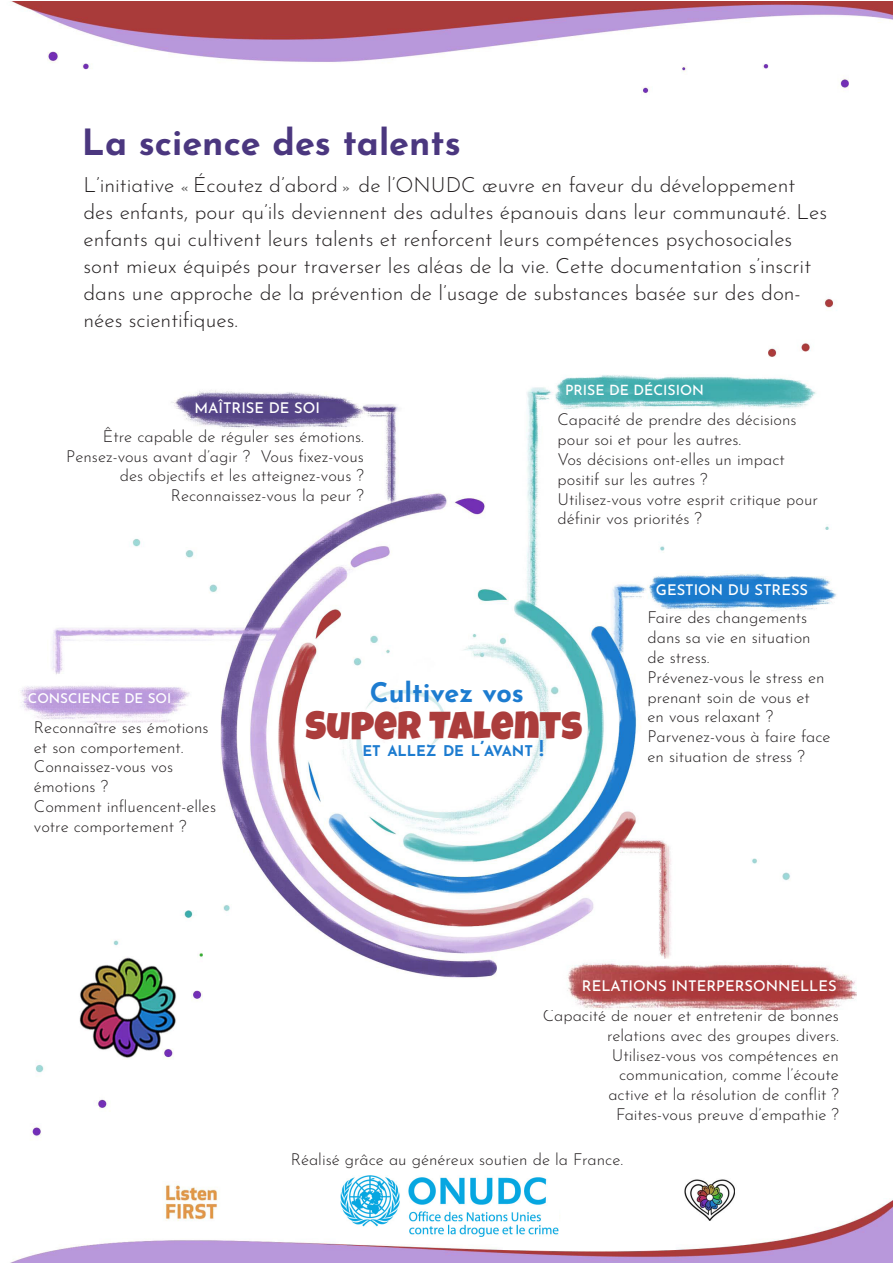
<style>
.page{position:relative;width:893px;height:1263px;background:#fff}
.page>*{position:absolute;margin:0;border:0;box-sizing:border-box;transform-origin:0 0}
.t1{font:39px "Luckiest Guy";letter-spacing:.01em;color:#ab3d3c}
.t2{font:700 36px "Josefin Sans";color:#4b377f}
.t3{font:700 27px "Josefin Sans";color:#1d7cd0}
.t4{font:300 21px/27px "Josefin Sans";color:#231f20}
.t5{font:300 16.5px/19.8px "Josefin Sans";color:#231f20}
.t6{font:500 14.7px "Josefin Sans";color:#fff}
.t7{font:700 14.7px "Josefin Sans";letter-spacing:-.005em;color:#1d7cd0}
.t8{font:500 14.1px "Josefin Sans";color:#fff}
.t9{font:500 13.5px "Josefin Sans";color:#fff}
.s1{font-weight:400;font-size:13.35px;color:#5f5f5f}
.s2{font-size:21px}
</style>
<div class="page">
<img style="left:10px;top:1px;width:882px;height:1262px">
<img style="left:341px;top:1176px;width:218px;height:60px">
<img style="left:507px;top:959px;width:349px;height:51px">
<h2 class="t2" style="left:82px;top:128px;width:380px">La science des talents</h2>
<p class="t4" style="left:83px;top:173px;width:745px">L’initiative <span class="s1">«</span> Écoutez d’abord <span class="s1">»</span> de l’ONUDC œuvre en faveur du développement des enfants, pour qu’ils deviennent des adultes épanouis dans leur communauté. Les enfants qui cultivent leurs talents et renforcent leurs compétences psychosociales sont mieux équipés pour traverser les aléas de la vie. Cette documentation s’inscrit dans une approche de la prévention de l’usage de substances basée sur des don&shy;nées scientifiques.</p>
<p class="t6" style="left:194px;top:402px;width:127px">MAÎTRISE DE SOI</p>
<p class="t5" style="left:66px;top:428px;width:299px;text-align:right">Être capable de réguler ses émotions.<br>Pensez-vous avant d’agir ? Vous fixez-vous des objectifs et les atteignez-vous ?<br>Reconnaissez-vous la peur ?</p>
<p class="t8" style="left:565px;top:385px;width:141px">PRISE DE DÉCISION</p>
<p class="t5" style="left:557px;top:411px;width:262px">Capacité de prendre des décisions pour soi et pour les autres.<br>Vos décisions ont-elles un impact positif sur les autres ?<br>Utilisez-vous votre esprit critique pour définir vos priorités ?</p>
<p class="t6" style="left:656px;top:584px;width:154px">GESTION DU STRESS</p>
<p class="t9" style="left:28px;top:693px;width:145px">CONSCIENCE DE SOI</p>
<p class="t5" style="left:34px;top:719px;width:184px">Reconnaître ses émotions et son comportement.<br>Connaissez-vous vos émotions ?<br>Comment influencent-elles votre comportement ?</p>
<h3 class="t3" style="left:370px;top:681px;width:155px">Cultivez vos</h3>
<h1 class="t1" style="left:305px;top:711px;width:278px">SUPER TALENTS</h1>
<p class="t7" style="left:362px;top:745px;width:183px">ET ALLEZ DE L<span class="s2">’</span>AVANT <span class="s2">!</span></p>
<p class="t5" style="left:647px;top:609px;width:184px">Faire des changements dans sa vie en situation de stress.<br>Prévenez-vous le stress en prenant soin de vous et<br>en vous relaxant ?<br>Parvenez-vous à faire face en situation de stress ?</p>
<p class="t6" style="left:582px;top:980px;width:256px">RELATIONS INTERPERSONNELLES</p>
<p class="t5" style="left:543px;top:1007px;width:298px;text-align:right">Capacité de nouer et entretenir de bonnes relations avec des groupes divers.<br>Utilisez-vous vos compétences en communication, comme l’écoute<br>active et la résolution de conflit ?<br>Faites-vous preuve d’empathie ?</p>
<p class="t5" style="left:291px;top:1151px;width:334px">Réalisé grâce au généreux soutien de la France.</p>
</div>
